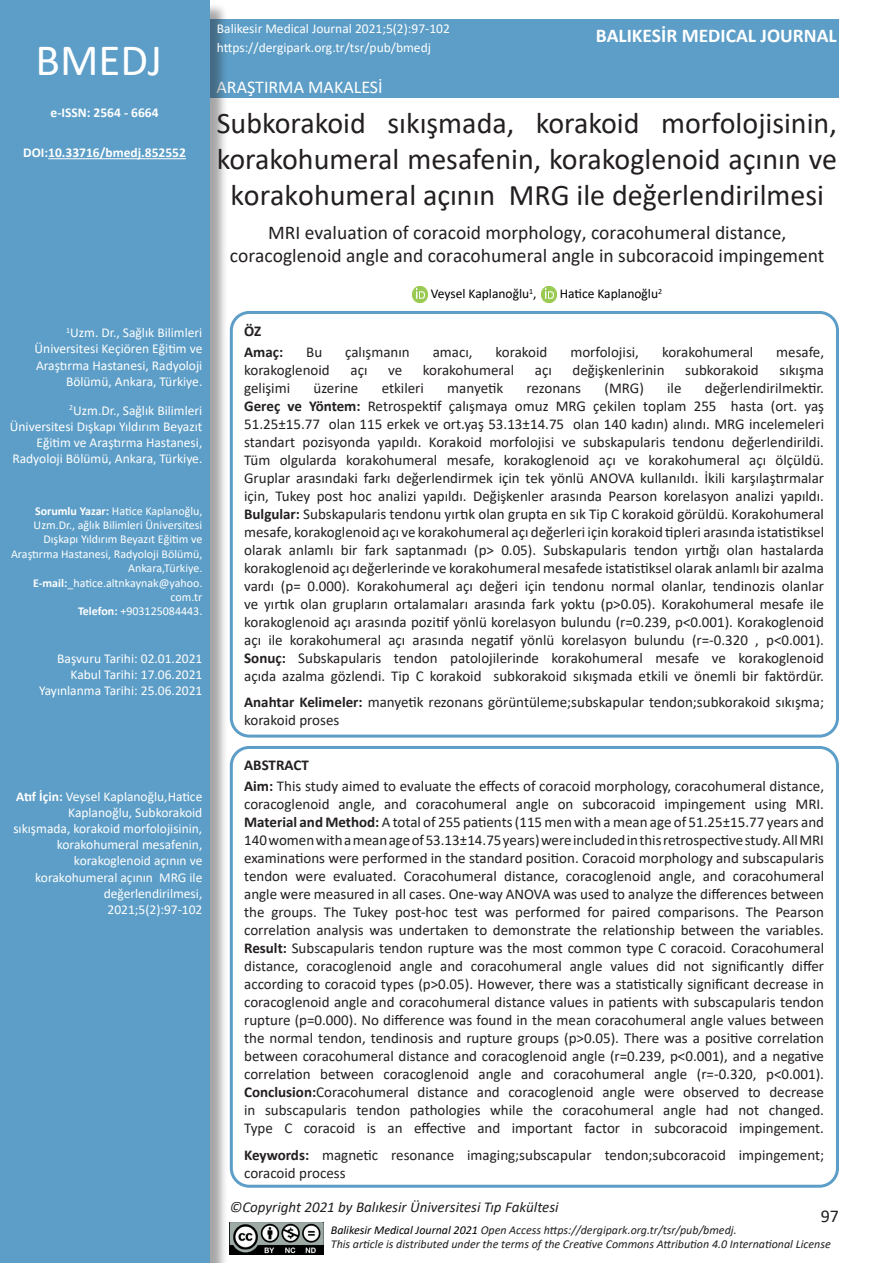
<style>
.page{position:relative;width:893px;height:1263px;background:#fff}
.page>*{position:absolute;margin:0;border:0;box-sizing:border-box;transform-origin:0 0}
.t1{font:45px "Calibri";color:#fff}
.t2{font:30px/36px "Calibri";color:#231f20;text-align:center}
.t3{font:19.5px/23.4px "Calibri";color:#231f20;text-align:center}
.t4{font:700 19.5px "Calibri";color:#fff}
.t5{font:18px "Calibri";color:#fff}
.t6{font:18px "Calibri";color:#231f20}
.t7{font:15px/18px "Calibri";color:#231f20}
.t8{font:italic 15px "Calibri";color:#231f20}
.t9{font:700 15px/20.1px "Calibri";color:#231f20}
.t10{font:13.5px/16.2px "Calibri";color:#fff;text-align:right}
.t11{font:700 13.5px "Calibri";color:#fff}
.t12{font:13.5px "Calibri";color:#000}
.t13{font:12px/14.4px "Calibri";color:#fff;text-align:right}
.t14{font:italic 12px/14.4px "Calibri";color:#231f20}
.s1{font-weight:700}
.s2{color:#000}
</style>
<div class="page">
<div style="left:230px;top:311px;width:609px;height:427px;border:3px solid #5c9ec7;border-radius:18px"></div>
<div style="left:230px;top:746px;width:609px;height:442px;border:3px solid #5c9ec7;border-radius:18px"></div>
<div style="left:103px;top:19px;width:736px;height:79px;background:#5c9ec7"></div>
<div style="left:2px;top:2px;width:226px;height:1261px;background:#231f20;opacity:.4"></div>
<div style="left:0;top:0;width:209px;height:1263px;background:#5c9ec7"></div>
<img style="left:230px;top:1222px;width:93px;height:32px">
<img style="left:412px;top:287px;width:16px;height:16px">
<img style="left:541px;top:287px;width:16px;height:16px">
<hr style="left:48px;top:158px;width:138px;height:1px;background:#fff">
<p class="t10" style="left:217px;top:20px;width:234px">Balikesir Medical Journal 2021;5(2):97-102</p>
<h1 class="t1" style="left:36px;top:29px;width:128px">BMEDJ</h1>
<p class="t10" style="left:217px;top:39px;width:216px">https://dergipark.org.tr/tsr/pub/bmedj</p>
<p class="t5" style="left:216px;top:75px;width:168px">ARAŞTIRMA MAKALESİ</p>
<h3 class="t4" style="left:596px;top:22px;width:242px">BALIKESİR MEDICAL JOURNAL</h3>
<p class="t11" style="left:51px;top:103px;width:109px">e-ISSN: 2564 - 6664</p>
<p class="t11" style="left:23px;top:143px;width:164px">DOI:10.33716/bmedj.852552</p>
<p class="t10" style="left:35px;top:324px;width:169px"><sup>1</sup>Uzm. Dr., Sağlık Bilimleri<br>Üniversitesi Keçiören Eğitim ve<br>Araştırma Hastanesi, Radyoloji<br>Bölümü, Ankara, Türkiye.</p>
<p class="t10" style="left:10px;top:402px;width:194px"><sup>2</sup>Uzm.Dr., Sağlık Bilimleri Üniversitesi Dışkapı Yıldırım Beyazıt Eğitim ve Araştırma Hastanesi, Radyoloji Bölümü, Ankara, Türkiye.</p>
<p class="t13" style="left:11px;top:503px;width:193px"><span class="s1">Sorumlu Yazar:</span> Hatice Kaplanoğlu,<br>Uzm.Dr., ağlık Bilimleri Üniversitesi<br>Dışkapı Yıldırım Beyazıt Eğitim ve<br>Araştırma Hastanesi, Radyoloji Bölümü,<br>Ankara,Türkiye.<br><span class="s1">E-mail:</span>_hatice.altnkaynak@yahoo. com.tr<br><span class="s1">Telefon:</span> +903125084443.</p>
<p class="t10" style="left:39px;top:650px;width:165px">Başvuru Tarihi: 02.01.2021<br>Kabul Tarihi: 17.06.2021<br>Yayınlanma Tarihi: 25.06.2021</p>
<p class="t10" style="left:13px;top:787px;width:191px"><span class="s1">Atıf İçin:</span> Veysel Kaplanoğlu,Hatice<br>Kaplanoğlu, Subkorakoid sıkışmada, korakoid morfolojisinin, korakohumeral mesafenin, korakoglenoid açının ve korakohumeral açının MRG ile değerlendirilmesi,<br>2021;5(2):97-102</p>
<h2 class="t2" style="left:217px;top:104px;width:622px">Subkorakoid sıkışmada, korakoid morfolojisinin, korakohumeral mesafenin, korakoglenoid açının ve korakohumeral açının MRG ile değerlendirilmesi</h2>
<h3 class="t3" style="left:230px;top:220px;width:596px">MRI evaluation of coracoid morphology, coracohumeral distance, coracoglenoid angle and coracohumeral angle in subcoracoid impingement</h3>
<p class="t12" style="left:431px;top:285px;width:107px">Veysel Kaplanoğlu<sup>1</sup>,</p>
<p class="t12" style="left:560px;top:285px;width:104px">Hatice Kaplanoğlu<sup>2</sup></p>
<p class="t9" style="left:244px;top:321px;width:41px">ÖZ<br>Amaç:</p>
<p class="t7" style="left:306px;top:342px;width:18px">Bu</p>
<p class="t7" style="left:345px;top:342px;width:66px">çalışmanın</p>
<p class="t7" style="left:433px;top:342px;width:41px">amacı,</p>
<p class="t7" style="left:495px;top:342px;width:53px">korakoid</p>
<p class="t7" style="left:570px;top:342px;width:70px">morfolojisi,</p>
<p class="t7" style="left:662px;top:342px;width:93px">korakohumeral</p>
<p class="t7" style="left:776px;top:342px;width:49px">mesafe,</p>
<p class="t7" style="left:244px;top:360px;width:87px">korakoglenoid</p>
<p class="t7" style="left:350px;top:360px;width:18px">açı</p>
<p class="t7" style="left:388px;top:360px;width:16px">ve</p>
<p class="t7" style="left:423px;top:360px;width:93px">korakohumeral</p>
<p class="t7" style="left:535px;top:360px;width:18px">açı</p>
<p class="t7" style="left:572px;top:360px;width:94px">değişkenlerinin</p>
<p class="t7" style="left:685px;top:360px;width:75px">subkorakoid</p>
<p class="t7" style="left:779px;top:360px;width:46px">sıkışma</p>
<p class="t7" style="left:244px;top:378px;width:47px">gelişimi</p>
<p class="t7" style="left:313px;top:378px;width:46px">üzerine</p>
<p class="t7" style="left:382px;top:378px;width:44px">etkileri</p>
<p class="t7" style="left:447px;top:378px;width:57px">manyetik</p>
<p class="t7" style="left:526px;top:378px;width:56px">rezonans</p>
<p class="t7" style="left:604px;top:378px;width:41px">(MRG)</p>
<p class="t7" style="left:667px;top:378px;width:16px">ile</p>
<p class="t7" style="left:244px;top:378px;width:581px;text-align:justify;text-indent:461px">değerlendirilmektir.<br><span class="s1">Gereç ve Yöntem:</span> Retrospektif çalışmaya omuz MRG çekilen toplam 255 hasta (ort. yaş 51.25±15.77 olan 115 erkek ve ort.yaş 53.13±14.75 olan 140 kadın) alındı. MRG incelemeleri standart pozisyonda yapıldı. Korakoid morfolojisi ve subskapularis tendonu değerlendirildi.<br>Tüm olgularda korakohumeral mesafe, korakoglenoid açı ve korakohumeral açı ölçüldü.<br>Gruplar arasındaki farkı değerlendirmek için tek yönlü ANOVA kullanıldı. İkili karşılaştırmalar için, Tukey post hoc analizi yapıldı. Değişkenler arasında Pearson korelasyon analizi yapıldı.<br><span class="s1">Bulgular:</span> Subskapularis tendonu yırtık olan grupta en sık Tip C korakoid görüldü. Korakohumeral mesafe, korakoglenoid açı ve korakohumeral açı değerleri için korakoid tipleri arasında istatistiksel olarak anlamlı bir fark saptanmadı (p&gt; 0.05). Subskapularis tendon yırtığı olan hastalarda korakoglenoid açı değerlerinde ve korakohumeral mesafede istatistiksel olarak anlamlı bir azalma vardı (p= 0.000). Korakohumeral açı değeri için tendonu normal olanlar, tendinozis olanlar ve yırtık olan grupların ortalamaları arasında fark yoktu (p&gt;0.05). Korakohumeral mesafe ile korakoglenoid açı arasında pozitif yönlü korelasyon bulundu (r=0.239, p&lt;0.001). Korakoglenoid açı ile korakohumeral açı arasında negatif yönlü korelasyon bulundu (r=-0.320 , p&lt;0.001).<br><span class="s1">Sonuç:</span> Subskapularis tendon patolojilerinde korakohumeral mesafe ve korakoglenoid açıda azalma gözlendi. Tip C korakoid subkorakoid sıkışmada etkili ve önemli bir faktördür.</p>
<p class="t7" style="left:244px;top:693px;width:581px"><span class="s1">Anahtar Kelimeler:</span> manyetik rezonans görüntüleme;subskapular tendon;subkorakoid sıkışma; korakoid proses</p>
<p class="t7" style="left:244px;top:754px;width:581px;line-height:21px"><span class="s1">ABSTRACT<br>Aim:</span> This study aimed to evaluate the effects of coracoid morphology, coracohumeral distance,</p>
<p class="t7" style="left:244px;top:795px;width:581px;text-align:justify">coracoglenoid angle, and coracohumeral angle on subcoracoid impingement using MRI.<br><span class="s1">Material and Method:</span> A total of 255 patients (115 men with a mean age of 51.25±15.77 years and 140 women with a mean age of 53.13±14.75 years) were included in this retrospective study. All MRI examinations were performed in the standard position. Coracoid morphology and subscapularis tendon were evaluated. Coracohumeral distance, coracoglenoid angle, and coracohumeral angle were measured in all cases. One-way ANOVA was used to analyze the differences between the groups. The Tukey post-hoc test was performed for paired comparisons. The Pearson correlation analysis was undertaken to demonstrate the relationship between the variables.<br><span class="s1">Result:</span> Subscapularis tendon rupture was the most common type C coracoid. Coracohumeral distance, coracoglenoid angle and coracohumeral angle values did not significantly differ according to coracoid types (p&gt;0.05). However, there was a statistically significant decrease in coracoglenoid angle and coracohumeral distance values in patients with subscapularis tendon rupture (p=0.000). No difference was found in the mean coracohumeral angle values between the normal tendon, tendinosis and rupture groups (p&gt;0.05). There was a positive correlation between coracohumeral distance and coracoglenoid angle (r=0.239, p&lt;0.001), and a negative correlation between coracoglenoid angle and coracohumeral angle (r=-0.320, p&lt;0.001).<br><span class="s1">Conclusion:</span>Coracohumeral distance and coracoglenoid angle were observed to decrease in subscapularis tendon pathologies while the coracohumeral angle had not changed.<br>Type C coracoid is an effective and important factor in subcoracoid impingement.</p>
<p class="t7" style="left:244px;top:1145px;width:581px"><span class="s1">Keywords:</span> magnetic resonance imaging;subscapular tendon;subcoracoid impingement; coracoid process</p>
<p class="t8" style="left:230px;top:1196px;width:330px">©Copyright 2021 by Balıkesir Üniversitesi Tıp Fakültesi</p>
<p class="t6" style="left:821px;top:1204px;width:20px">97</p>
<p class="t14" style="left:331px;top:1222px;width:501px"><span class="s2">Balikesir Medical Journal 2021</span> Open Access https://dergipark.org.tr/tsr/pub/bmedj.<br>This article is distributed under the terms of the Creative Commons Attribution 4.0 International License</p>
</div>
